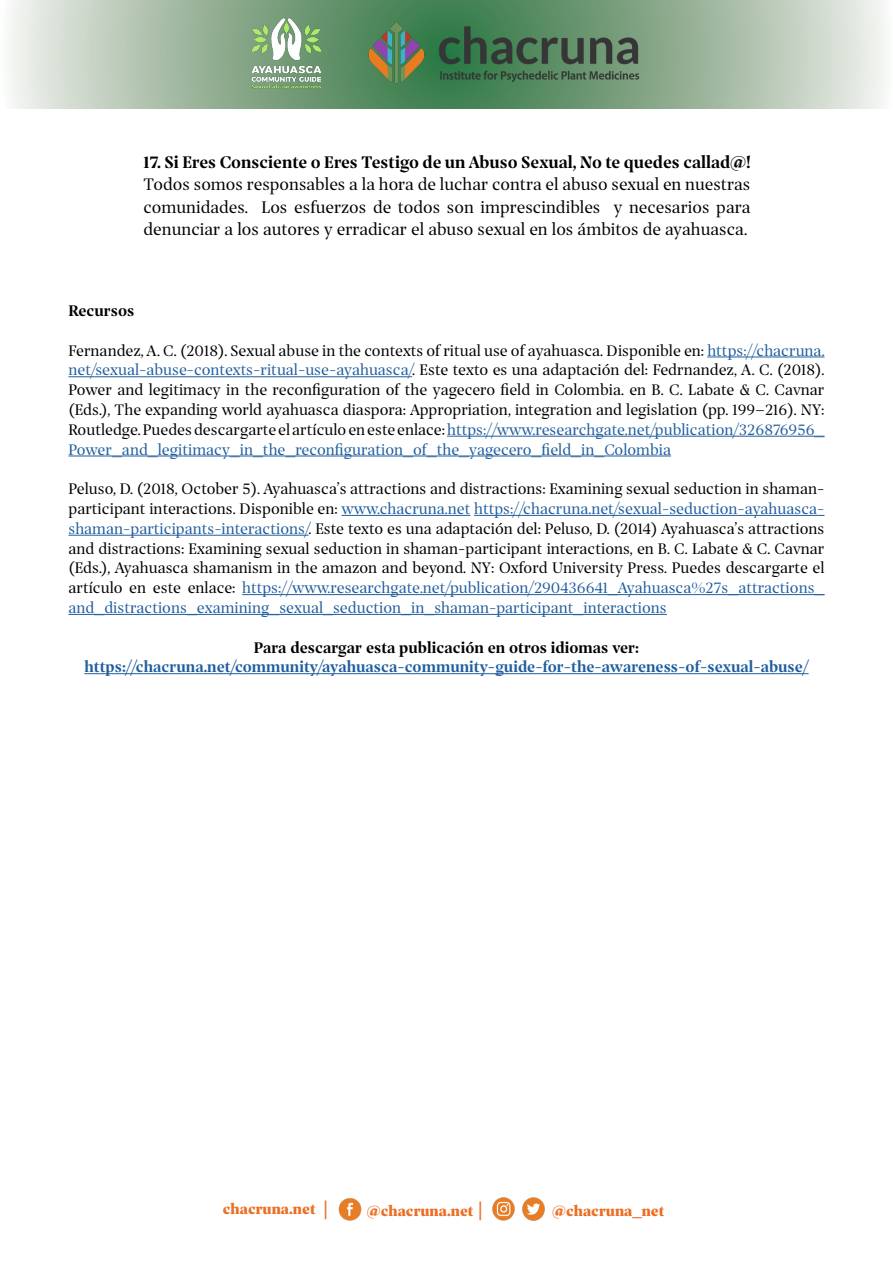
<style>
.page{position:relative;width:893px;height:1263px;background:#fff}
.page>*{position:absolute;margin:0;border:0;box-sizing:border-box;transform-origin:0 0}
.t1{font:18px/22.5px "Prospectus Std";color:#000;text-align:justify}
.t2{font:18px "Prospectus Std Bld";color:#000}
.t3{font:16.5px/19.8px "Prospectus Std";color:#000;text-align:justify}
.t4{font:16.5px "Prospectus Std Bld";color:#215e9e}
.t5{font:16.5px "Prospectus Std Bld";color:#000}
.t6{font:900 15.45px "Prospectus Std";color:#ec6e24}
.s1{color:#215e9e}
</style>
<div class="page">
<hr style="left:707px;top:357px;width:117px;height:1px;background:#215e9e">
<hr style="left:68px;top:376px;width:344px;height:1px;background:#215e9e">
<hr style="left:447px;top:436px;width:377px;height:1px;background:#215e9e">
<hr style="left:68px;top:456px;width:603px;height:1px;background:#215e9e">
<hr style="left:342px;top:515px;width:128px;height:1px;background:#215e9e">
<hr style="left:474px;top:515px;width:350px;height:1px;background:#215e9e">
<hr style="left:68px;top:535px;width:240px;height:1px;background:#215e9e">
<hr style="left:242px;top:594px;width:582px;height:1px;background:#215e9e">
<hr style="left:68px;top:614px;width:599px;height:1px;background:#215e9e">
<hr style="left:84px;top:673px;width:725px;height:1px;background:#215e9e">
<svg style="left:10px;top:0;width:875px;height:108px;background:#a6bda7"></svg>
<img style="left:357px;top:14px;width:290px;height:80px">
<img style="left:247px;top:14px;width:80px;height:80px">
<img style="left:338px;top:1198px;width:24px;height:22px">
<img style="left:492px;top:1197px;width:23px;height:24px">
<img style="left:522px;top:1197px;width:23px;height:24px">
<p class="t2" style="left:144px;top:148px;width:608px">17. Si Eres Consciente o Eres Testigo de un Abuso Sexual, No te quedes callad@!</p>
<p class="t1" style="left:144px;top:173px;width:608px">Todos somos responsables a la hora de luchar contra el abuso sexual en nuestras comunidades. Los esfuerzos de todos son imprescindibles y necesarios para denunciar a los autores y erradicar el abuso sexual en los ámbitos de ayahuasca.</p>
<p class="t5" style="left:68px;top:298px;width:67px">Recursos</p>
<p class="t3" style="left:68px;top:340px;width:758px">Fernandez, A. C. (2018). Sexual abuse in the contexts of ritual use of ayahuasca. Disponible en: <span class="s1">https://chacruna. net/sexual-abuse-contexts-ritual-use-ayahuasca/</span>. Este texto es una adaptación del: Fedrnandez, A. C. (2018).<br>Power and legitimacy in the reconfiguration of the yagecero field in Colombia. en B. C. Labate &amp; C. Cavnar (Eds.), The expanding world ayahuasca diaspora: Appropriation, integration and legislation (pp. 199–216). NY:<br>Routledge. Puedes descargarte el artículo en este enlace: <span class="s1">https://www.researchgate.net/publication/326876956_ Power_and_legitimacy_in_the_reconfiguration_of_the_yagecero_field_in_Colombia</span></p>
<p class="t3" style="left:68px;top:478px;width:758px">Peluso, D. (2018, October 5). Ayahuasca’s attractions and distractions: Examining sexual seduction in shaman&shy;participant interactions. Disponible en: <span class="s1">www.chacruna.net https://chacruna.net/sexual-seduction-ayahuasca&shy;shaman-participants-interactions/</span>. Este texto es una adaptación del: Peluso, D. (2014) Ayahuasca’s attractions and distractions: Examining sexual seduction in shaman-participant interactions, en B. C. Labate &amp; C. Cavnar (Eds.), Ayahuasca shamanism in the amazon and beyond. NY: Oxford University Press. Puedes descargarte el artículo en este enlace: <span class="s1">https://www.researchgate.net/publication/290436641_Ayahuasca%27s_attractions_ and_distractions_examining_sexual_seduction_in_shaman-participant_interactions</span></p>
<p class="t5" style="left:254px;top:635px;width:387px">Para descargar esta publicación en otros idiomas ver:</p>
<p class="t4" style="left:84px;top:654px;width:726px">https://chacruna.net/community/ayahuasca-community-guide-for-the-awareness-of-sexual-abuse/</p>
<p class="t6" style="left:223px;top:1197px;width:106px">chacruna.net |</p>
<p class="t6" style="left:367px;top:1199px;width:117px">@chacruna.net |</p>
<p class="t6" style="left:552px;top:1199px;width:114px">@chacruna_net</p>
</div>
